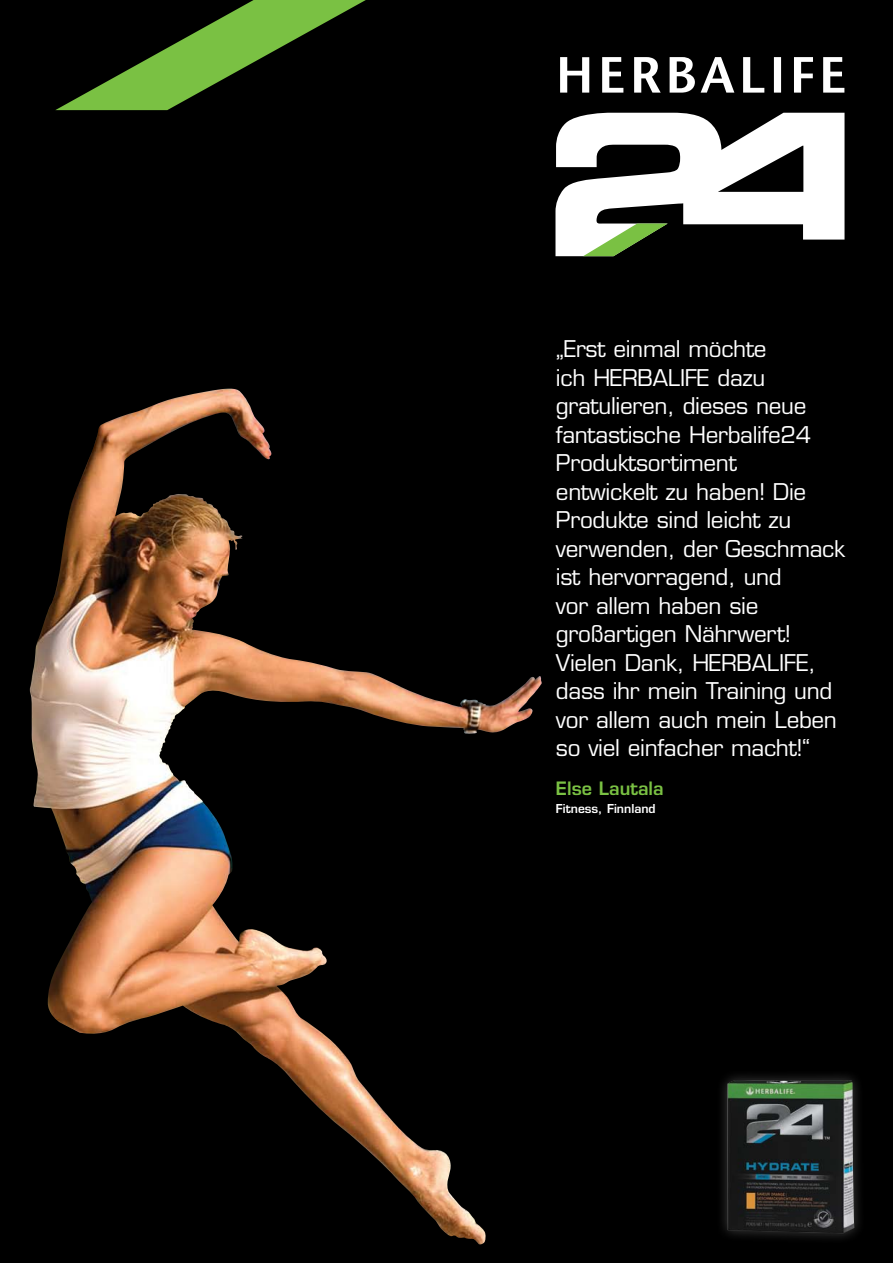
<style>
.page{position:relative;width:893px;height:1263px;background:#000}
.page>*{position:absolute;margin:0;border:0;box-sizing:border-box;transform-origin:0 0}
.t1{font:22.5px/28.5px "Eurostile LT Std";letter-spacing:-.015em;color:#fff}
.t2{font:600 18px "Eurostile LT Std";color:#7ac143}
.t3{font:600 12px "Eurostile LT Std";color:#fff}
</style>
<div class="page">
<img style="left:29px;top:389px;width:457px;height:856px">
<div style="left:716px;top:1068px;width:150px;height:176px;background:#fff;opacity:.25"></div>
<img style="left:728px;top:1080px;width:126px;height:153px">
<svg style="left:555px;top:113px;width:289px;height:143px"></svg>
<svg style="left:560px;top:57px;width:284px;height:36px"></svg>
<svg style="left:55px;top:0;width:311px;height:110px"></svg>
<p class="t1" style="left:556px;top:335px;width:291px">„Erst einmal möchte<br>ich HERBALIFE dazu gratulieren, dieses neue fantastische Herbalife24<br>Produktsortiment<br>entwickelt zu haben! Die<br>Produkte sind leicht zu verwenden, der Geschmack ist hervorragend, und<br>vor allem haben sie großartigen Nährwert!<br>Vielen Dank, HERBALIFE, dass ihr mein Training und vor allem auch mein Leben so viel einfacher macht!“</p>
<p class="t2" style="left:556px;top:777px;width:109px">Else Lautala</p>
<p class="t3" style="left:556px;top:801px;width:101px">Fitness, Finnland</p>
</div>
